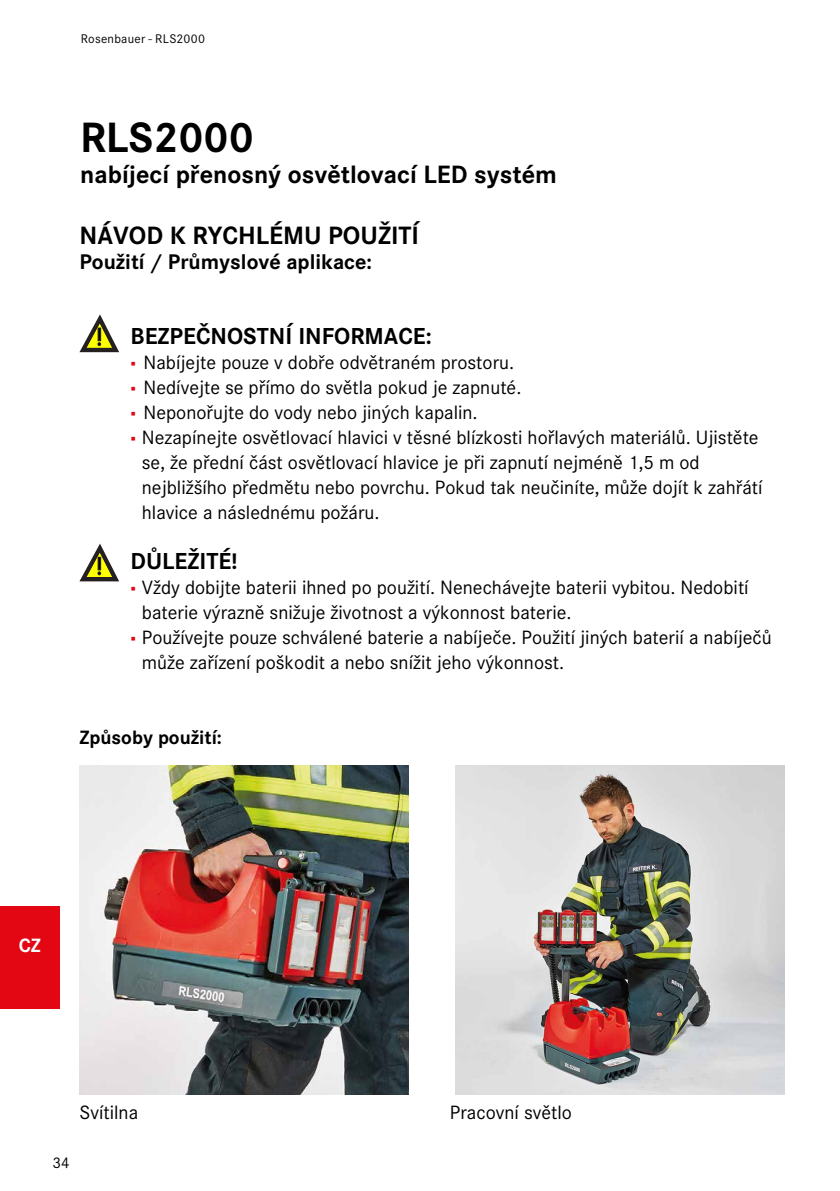
<style>
.page{position:relative;width:840px;height:1191px;background:#fff}
.page>*{position:absolute;margin:0;border:0;box-sizing:border-box;transform-origin:0 0}
.t1{font:700 44px "Corporate S Pro";color:#000}
.t2{font:700 26px "Corporate S Pro";color:#000}
.t3{font:700 24px "Corporate S Pro";color:#000}
.t4{font:700 22px "Corporate S Pro";color:#000}
.t5{font:20px/25px "Corporate S Pro";color:#000}
.t6{font:700 20px "Corporate S Pro";color:#000}
.t7{font:700 20px "Corporate S Pro";color:#fff}
.t8{font:16px "Corporate S Pro";color:#000}
.t9{font:13px "Corporate S Pro";letter-spacing:.02em;color:#000}
.s1{font-family:"Arial";font-weight:900;font-size:16px;color:#e30613}
</style>
<div class="page">
<img style="left:79px;top:765px;width:329px;height:329px">
<img style="left:455px;top:765px;width:329px;height:329px">
<svg style="left:79px;top:314px;width:40px;height:38px"></svg>
<svg style="left:79px;top:543px;width:40px;height:38px"></svg>
<div style="left:0;top:906px;width:59px;height:103px;background:#e30613"></div>
<p class="t9" style="left:81px;top:29px;width:126px">Rosenbauer - RLS2000</p>
<h1 class="t1" style="left:80px;top:103px;width:175px">RLS2000</h1>
<h2 class="t2" style="left:80px;top:154px;width:477px">nabíjecí přenosný osvětlovací LED systém</h2>
<h2 class="t2" style="left:79px;top:215px;width:341px">NÁVOD K RYCHLÉMU POUŽITÍ</h2>
<p class="t4" style="left:79px;top:244px;width:294px">Použití / Průmyslové aplikace:</p>
<p class="t3" style="left:130px;top:317px;width:302px">BEZPEČNOSTNÍ INFORMACE:</p>
<p class="t5" style="left:130px;top:348px;width:385px"><span class="s1">▪</span> Nabíjejte pouze v dobře odvětraném prostoru.</p>
<p class="t5" style="left:130px;top:373px;width:392px"><span class="s1">▪</span> Nedívejte se přímo do světla pokud je zapnuté.</p>
<p class="t5" style="left:130px;top:398px;width:348px"><span class="s1">▪</span> Neponořujte do vody nebo jiných kapalin.</p>
<p class="t5" style="left:142px;top:423px;width:622px;text-indent:-11px"><span class="s1">▪</span> Nezapínejte osvětlovací hlavici v těsné blízkosti hořlavých materiálů. Ujistěte se, že přední část osvětlovací hlavice je při zapnutí nejméně 1,5 m od nejbližšího předmětu nebo povrchu. Pokud tak neučiníte, může dojít k zahřátí hlavice a následnému požáru.</p>
<p class="t3" style="left:130px;top:542px;width:108px">DŮLEŽITÉ!</p>
<p class="t5" style="left:142px;top:573px;width:608px;text-indent:-11px"><span class="s1">▪</span> Vždy dobijte baterii ihned po použití. Nenechávejte baterii vybitou. Nedobití baterie výrazně snižuje životnost a výkonnost baterie.</p>
<p class="t5" style="left:142px;top:623px;width:631px;text-indent:-11px"><span class="s1">▪</span> Používejte pouze schválené baterie a nabíječe. Použití jiných baterií a nabíječů může zařízení poškodit a nebo snížit jeho výkonnost.</p>
<p class="t6" style="left:79px;top:722px;width:144px">Způsoby použití:</p>
<p class="t7" style="left:19px;top:929px;width:24px">CZ</p>
<p class="t5" style="left:79px;top:1098px;width:60px">Svítilna</p>
<p class="t5" style="left:449px;top:1098px;width:123px">Pracovní světlo</p>
<p class="t8" style="left:52px;top:1150px;width:19px">34</p>
</div>
